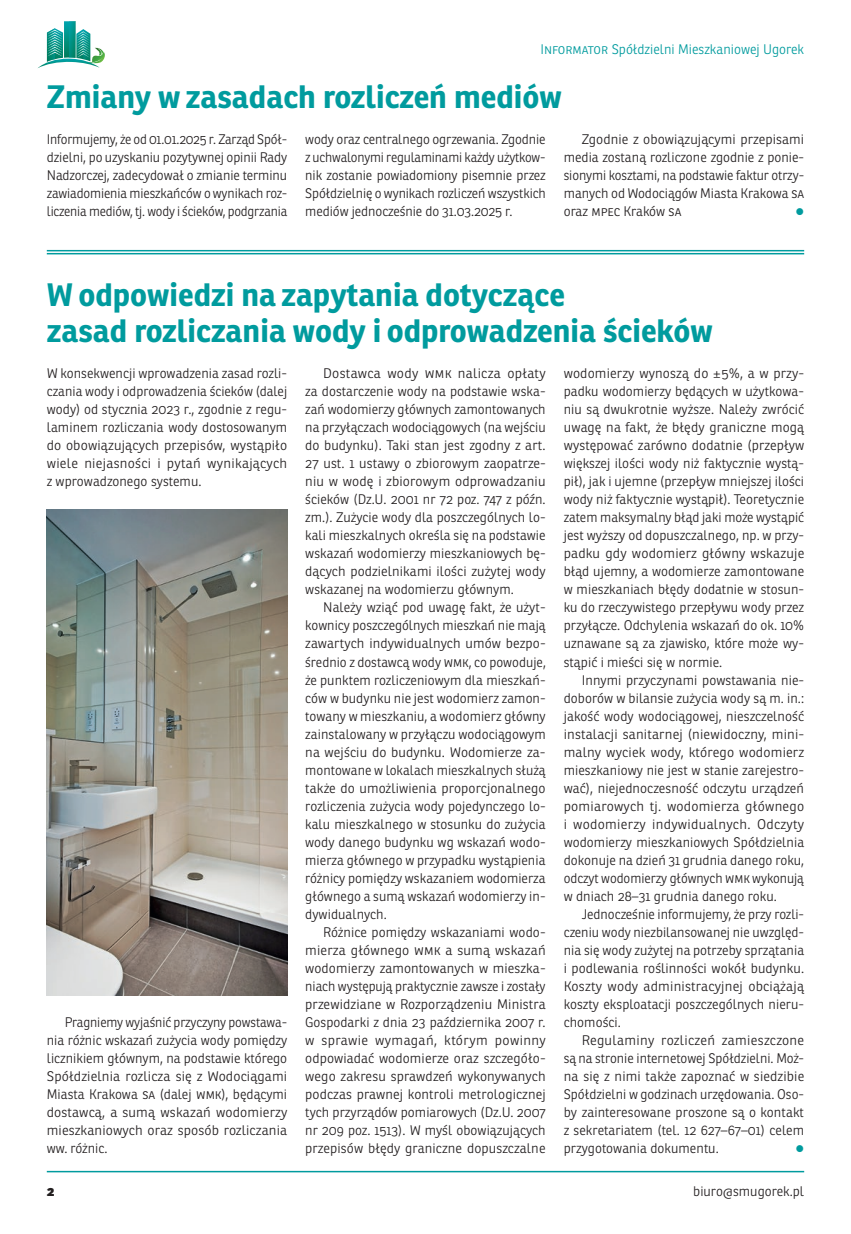
<style>
.page{position:relative;width:851px;height:1234px;background:#fff}
.page>*{position:absolute;margin:0;border:0;box-sizing:border-box;transform-origin:0 0}
.t1{font:700 31.5px/36px "Ronnia";color:#009b9e}
.t2{font:300 13.5px/18px "Ronnia";color:#231f20;text-align:justify}
.t3{font:300 13.5px "Ronnia";color:#009b9e}
.t4{font:800 13.5px "Ronnia";color:#231f20}
.t5{font:12px "Wingdings";color:#009b9e}
</style>
<div class="page">
<svg style="left:38px;top:21px;width:67px;height:47px"></svg>
<hr style="left:47px;top:1170px;width:757px;height:1px;background:#009b9e">
<hr style="left:47px;top:250px;width:757px;height:1px;background:#009b9e">
<hr style="left:47px;top:253px;width:757px;height:1px;background:#009b9e">
<img style="left:47px;top:509px;width:240px;height:486px">
<p class="t3" style="left:540px;top:41px;width:265px">Informator Spółdzielni Mieszkaniowej Ugorek</p>
<h1 class="t1" style="left:47px;top:79px;width:516px">Zmiany w zasadach rozliczeń mediów</h1>
<p class="t2" style="left:47px;top:130px;width:242px">Informujemy, że od 01.01.2025 r. Zarząd Spół&shy;dzielni, po uzyskaniu pozytywnej opinii Rady Nadzorczej, zadecydował o zmianie terminu zawiadomienia mieszkańców o wynikach roz&shy;liczenia mediów, tj. wody i ścieków, podgrzania</p>
<p class="t2" style="left:305px;top:130px;width:242px">wody oraz centralnego ogrzewania. Zgodnie z uchwalonymi regulaminami każdy użytkow&shy;nik zostanie powiadomiony pisemnie przez Spółdzielnię o wynikach rozliczeń wszystkich mediów jednocześnie do 31.03.2025 r.</p>
<p class="t2" style="left:563px;top:130px;width:242px;text-indent:18px">Zgodnie z obowiązującymi przepisami media zostaną rozliczone zgodnie z ponie&shy;sionymi kosztami, na podstawie faktur otrzy&shy;manych od Wodociągów Miasta Krakowa sa oraz mpec Kraków sa</p>
<p class="t5" style="left:795px;top:205px;width:10px">●</p>
<h1 class="t1" style="left:47px;top:277px;width:667px">W odpowiedzi na zapytania dotyczące<br>zasad rozliczania wody i odprowadzenia ścieków</h1>
<p class="t2" style="left:47px;top:364px;width:243px">W konsekwencji wprowadzenia zasad rozli&shy;czania wody i odprowadzenia ścieków (dalej wody) od stycznia 2023 r., zgodnie z regu&shy;laminem rozliczania wody dostosowanym do obowiązujących przepisów, wystąpiło wiele niejasności i pytań wynikających z wprowadzonego systemu.</p>
<p class="t2" style="left:305px;top:364px;width:242px;text-indent:18px">Dostawca wody wmk nalicza opłaty za dostarczenie wody na podstawie wska&shy;zań wodomierzy głównych zamontowanych na przyłączach wodociągowych (na wejściu do budynku). Taki stan jest zgodny z art.<br>27 ust. 1 ustawy o zbiorowym zaopatrze&shy;niu w wodę i zbiorowym odprowadzaniu ścieków (Dz.U. 2001 nr 72 poz. 747 z późn. zm.). Zużycie wody dla poszczególnych lo&shy;kali mieszkalnych określa się na podstawie wskazań wodomierzy mieszkaniowych bę&shy;dących podzielnikami ilości zużytej wody wskazanej na wodomierzu głównym.</p>
<p class="t2" style="left:305px;top:598px;width:242px;text-indent:18px">Należy wziąć pod uwagę fakt, że użyt&shy;kownicy poszczególnych mieszkań nie mają zawartych indywidualnych umów bezpo&shy;średnio z dostawcą wody wmk, co powoduje, że punktem rozliczeniowym dla mieszkań&shy;ców w budynku nie jest wodomierz zamon&shy;towany w mieszkaniu, a wodomierz główny zainstalowany w przyłączu wodociągowym na wejściu do budynku. Wodomierze za&shy;montowane w lokalach mieszkalnych służą także do umożliwienia proporcjonalnego rozliczenia zużycia wody pojedynczego lo&shy;kalu mieszkalnego w stosunku do zużycia wody danego budynku wg wskazań wodo&shy;mierza głównego w przypadku wystąpienia różnicy pomiędzy wskazaniem wodomierza głównego a sumą wskazań wodomierzy in&shy;dywidualnych.</p>
<p class="t2" style="left:305px;top:922px;width:243px;text-indent:18px">Różnice pomiędzy wskazaniami wodo&shy;mierza głównego wmk a sumą wskazań wodomierzy zamontowanych w mieszka&shy;niach występują praktycznie zawsze i zostały przewidziane w Rozporządzeniu Ministra Gospodarki z dnia 23 października 2007 r. w sprawie wymagań, którym powinny odpowiadać wodomierze oraz szczegóło&shy;wego zakresu sprawdzeń wykonywanych podczas prawnej kontroli metrologicznej tych przyrządów pomiarowych (Dz.U. 2007 nr 209 poz. 1513). W myśl obowiązujących przepisów błędy graniczne dopuszczalne</p>
<p class="t2" style="left:563px;top:364px;width:242px">wodomierzy wynoszą do ±5%, a w przy&shy;padku wodomierzy będących w użytkowa&shy;niu są dwukrotnie wyższe. Należy zwrócić uwagę na fakt, że błędy graniczne mogą występować zarówno dodatnie (przepływ większej ilości wody niż faktycznie wystą&shy;pił), jak i ujemne (przepływ mniejszej ilości wody niż faktycznie wystąpił). Teoretycznie zatem maksymalny błąd jaki może wystąpić jest wyższy od dopuszczalnego, np. w przy&shy;padku gdy wodomierz główny wskazuje błąd ujemny, a wodomierze zamontowane w mieszkaniach błędy dodatnie w stosun&shy;ku do rzeczywistego przepływu wody przez przyłącze. Odchylenia wskazań do ok. 10% uznawane są za zjawisko, które może wy&shy;stąpić i mieści się w normie.</p>
<p class="t2" style="left:563px;top:670px;width:242px;text-indent:18px">Innymi przyczynami powstawania nie&shy;doborów w bilansie zużycia wody są m. in.: jakość wody wodociągowej, nieszczelność instalacji sanitarnej (niewidoczny, mini&shy;malny wyciek wody, którego wodomierz mieszkaniowy nie jest w stanie zarejestro&shy;wać), niejednoczesność odczytu urządzeń pomiarowych tj. wodomierza głównego i wodomierzy indywidualnych. Odczyty wodomierzy mieszkaniowych Spółdzielnia dokonuje na dzień 31 grudnia danego roku, odczyt wodomierzy głównych wmk wykonują w dniach 28–31 grudnia danego roku.</p>
<p class="t2" style="left:563px;top:904px;width:242px;text-indent:18px">Jednocześnie informujemy, że przy rozli&shy;czeniu wody niezbilansowanej nie uwzględ&shy;nia się wody zużytej na potrzeby sprzątania i podlewania roślinności wokół budynku.<br>Koszty wody administracyjnej obciążają koszty eksploatacji poszczególnych nieru&shy;chomości.</p>
<p class="t2" style="left:563px;top:1030px;width:242px;text-indent:18px">Regulaminy rozliczeń zamieszczone są na stronie internetowej Spółdzielni. Moż&shy;na się z nimi także zapoznać w siedzibie Spółdzielni w godzinach urzędowania. Oso&shy;by zainteresowane proszone są o kontakt z sekretariatem (tel. 12 627–67–01) celem przygotowania dokumentu.</p>
<p class="t2" style="left:47px;top:1012px;width:242px;text-indent:18px">Pragniemy wyjaśnić przyczyny powstawa&shy;nia różnic wskazań zużycia wody pomiędzy licznikiem głównym, na podstawie którego Spółdzielnia rozlicza się z Wodociągami Miasta Krakowa sa (dalej wmk), będącymi dostawcą, a sumą wskazań wodomierzy mieszkaniowych oraz sposób rozliczania ww. różnic.</p>
<p class="t5" style="left:795px;top:1141px;width:10px">●</p>
<p class="t4" style="left:47px;top:1182px;width:9px">2</p>
<p class="t2" style="left:693px;top:1182px;width:112px">biuro@smugorek.pl</p>
</div>
